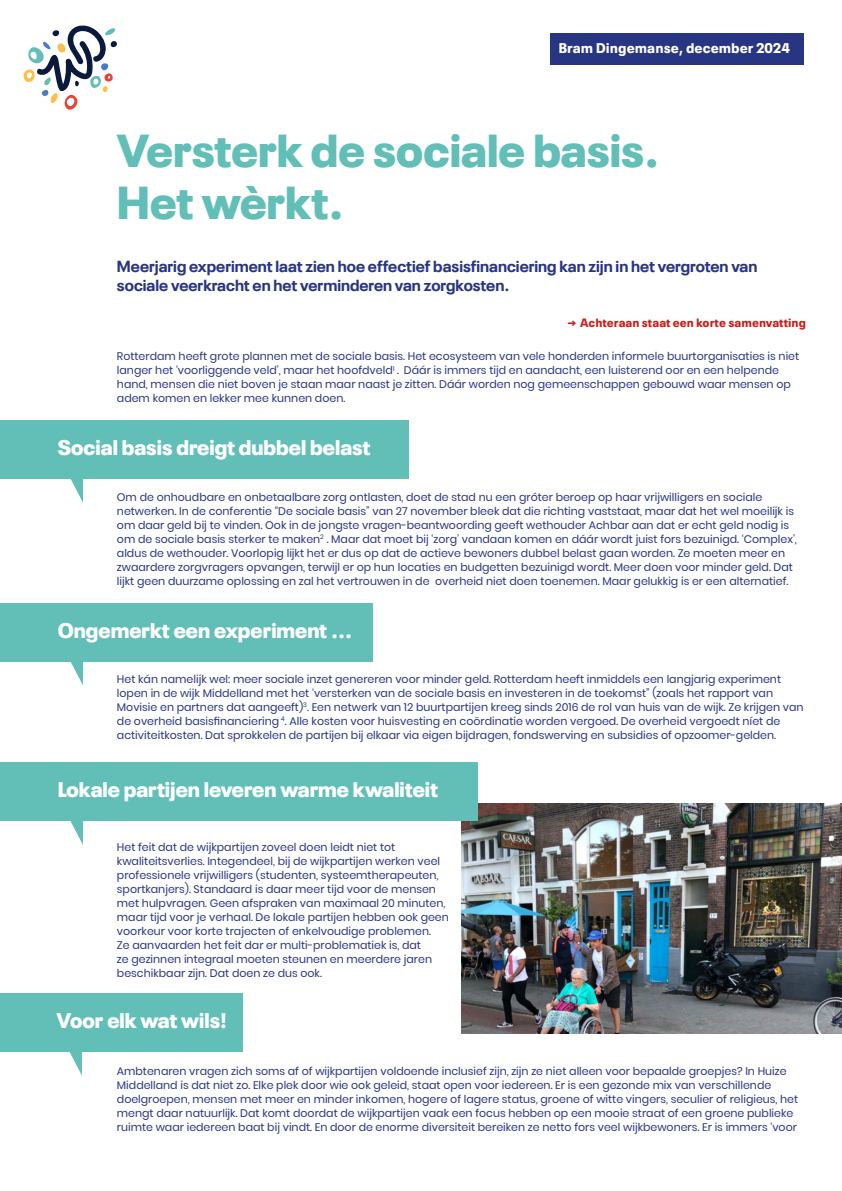
<style>
.page{position:relative;width:842px;height:1191px;background:#fff}
.page>*{position:absolute;margin:0;border:0;box-sizing:border-box;transform-origin:0 0}
.t1{font:900 46px/52px "Neue Plak";color:#61bfb8}
.t2{font:900 21.1px "Neue Plak";color:#fff}
.t3{font:700 16px/19.2px "Neue Plak";color:#283583}
.t4{font:900 14px "Neue Plak Text";color:#fff}
.t5{font:900 12px "Neue Plak Text";color:#c9211e}
.t6{font:11px/14px "Poppins";color:#283583}
.s1{font-family:"Athiti";font-weight:700}
</style>
<div class="page">
<div style="left:550px;top:33px;width:253px;height:31px;background:#283583"></div>
<img style="left:461px;top:803px;width:381px;height:230px">
<svg style="left:23px;top:25px;width:94px;height:85px"></svg>
<div style="left:0;top:420px;width:408px;height:58px;background:#61bfb8"></div>
<svg style="left:68px;top:478px;width:15px;height:24px"></svg>
<div style="left:0;top:603px;width:373px;height:58px;background:#61bfb8"></div>
<svg style="left:68px;top:661px;width:15px;height:24px"></svg>
<div style="left:0;top:763px;width:478px;height:58px;background:#61bfb8"></div>
<svg style="left:70px;top:821px;width:13px;height:24px"></svg>
<div style="left:0;top:993px;width:243px;height:58px;background:#61bfb8"></div>
<svg style="left:67px;top:1051px;width:15px;height:24px"></svg>
<p class="t4" style="left:558px;top:37px;width:233px">Bram Dingemanse, december 2024</p>
<p class="t1" style="left:117px;top:119px;width:544px">Versterk de sociale basis.<br>Het wèrkt.</p>
<p class="t3" style="left:117px;top:255px;width:642px">Meerjarig experiment laat zien hoe effectief basisfinanciering kan zijn in het vergroten van sociale veerkracht en het verminderen van zorgkosten.</p>
<p class="t5" style="left:568px;top:313px;width:240px"><span class="s1">→</span> Achteraan staat een korte samenvatting</p>
<p class="t6" style="left:117px;top:350px;width:684px">Rotterdam heeft grote plannen met de sociale basis. Het ecosysteem van vele honderden informele buurtorganisaties is niet langer het ‘voorliggende veld’, maar het hoofdveld<sup>1</sup> . Dáár is immers tijd en aandacht, een luisterend oor en een helpende hand, mensen die niet boven je staan maar naast je zitten. Dáár worden nog gemeenschappen gebouwd waar mensen op adem komen en lekker mee kunnen doen.</p>
<p class="t2" style="left:58px;top:430px;width:314px">Social basis dreigt dubbel belast</p>
<p class="t6" style="left:117px;top:490px;width:681px">Om de onhoudbare en onbetaalbare zorg ontlasten, doet de stad nu een gróter beroep op haar vrijwilligers en sociale netwerken. In de conferentie “De sociale basis” van 27 november bleek dat die richting vaststaat, maar dat het wel moeilijk is om daar geld bij te vinden. Ook in de jongste vragen-beantwoording geeft wethouder Achbar aan dat er echt geld nodig is om de sociale basis sterker te maken<sup>2</sup> . Maar dat moet bij ‘zorg’ vandaan komen en dáár wordt juist fors bezuinigd. ‘Complex’, aldus de wethouder. Voorlopig lijkt het er dus op dat de actieve bewoners dubbel belast gaan worden. Ze moeten meer en zwaardere zorgvragers opvangen, terwijl er op hun locaties en budgetten bezuinigd wordt. Meer doen voor minder geld. Dat lijkt geen duurzame oplossing en zal het vertrouwen in de overheid niet doen toenemen. Maar gelukkig is er een alternatief.</p>
<p class="t2" style="left:58px;top:613px;width:296px">Ongemerkt een experiment ...</p>
<p class="t6" style="left:117px;top:672px;width:688px">Het kán namelijk wel: meer sociale inzet genereren voor minder geld. Rotterdam heeft inmiddels een langjarig experiment lopen in de wijk Middelland met het ‘versterken van de sociale basis en investeren in de toekomst” (zoals het rapport van Movisie en partners dat aangeeft)<sup>3</sup>. Een netwerk van 12 buurtpartijen kreeg sinds 2016 de rol van huis van de wijk. Ze krijgen van de overheid basisfinanciering <sup>4</sup>. Alle kosten voor huisvesting en coördinatie worden vergoed. De overheid vergoedt níet de activiteitkosten. Dat sprokkelen de partijen bij elkaar via eigen bijdragen, fondswerving en subsidies of opzoomer-gelden.</p>
<p class="t2" style="left:58px;top:772px;width:382px">Lokale partijen leveren warme kwaliteit</p>
<p class="t6" style="left:117px;top:840px;width:333px">Het feit dat de wijkpartijen zoveel doen leidt niet tot kwaliteitsverlies. Integendeel, bij de wijkpartijen werken veel professionele vrijwilligers (studenten, systeemtherapeuten, sportkanjers). Standaard is daar meer tijd voor de mensen met hulpvragen. Geen afspraken van maximaal 20 minuten, maar tijd voor je verhaal. De lokale partijen hebben ook geen voorkeur voor korte trajecten of enkelvoudige problemen.<br>Ze aanvaarden het feit dar er multi-problematiek is, dat<br>ze gezinnen integraal moeten steunen en meerdere jaren beschikbaar zijn. Dat doen ze dus ook.</p>
<p class="t2" style="left:57px;top:1003px;width:172px">Voor elk wat wils!</p>
<p class="t6" style="left:117px;top:1064px;width:683px">Ambtenaren vragen zich soms af of wijkpartijen voldoende inclusief zijn, zijn ze niet alleen voor bepaalde groepjes? In Huize Middelland is dat niet zo. Elke plek door wie ook geleid, staat open voor iedereen. Er is een gezonde mix van verschillende doelgroepen, mensen met meer en minder inkomen, hogere of lagere status, groene of witte vingers, seculier of religieus, het mengt daar natuurlijk. Dat komt doordat de wijkpartijen vaak een focus hebben op een mooie straat of een groene publieke ruimte waar iedereen baat bij vindt. En door de enorme diversiteit bereiken ze netto fors veel wijkbewoners. Er is immers ‘voor</p>
</div>
